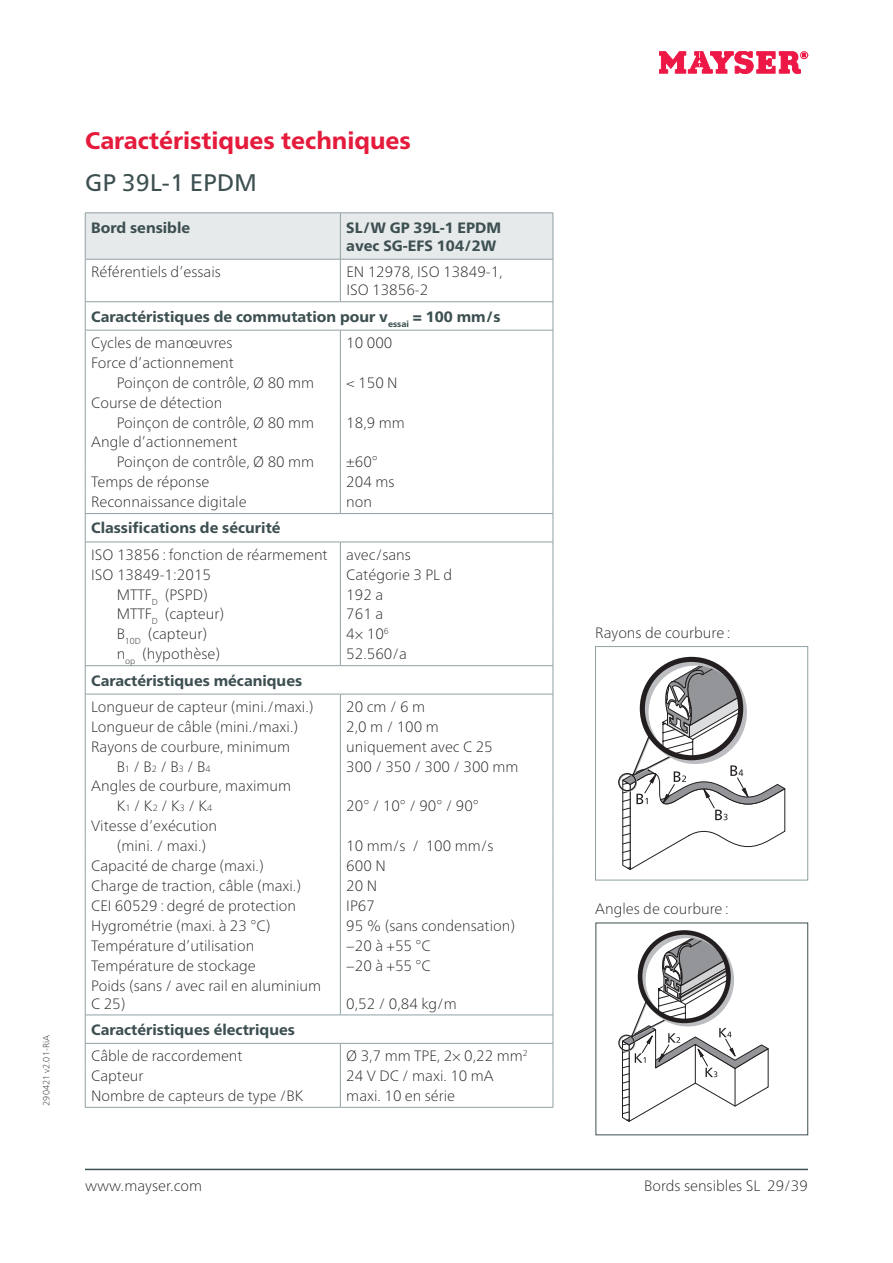
<style>
.page{position:relative;width:893px;height:1263px;background:#fff}
.page>*{position:absolute;margin:0;border:0;box-sizing:border-box;transform-origin:0 0}
.t1{font:800 24px "Frutiger Neue LTW1 G";color:#e51b3c}
.t2{font:24px "Frutiger Neue LTW1 G";color:#3d4f51}
.t3{font:100 15px/20px "Frutiger Neue LTW1 G";color:#231f20}
.t4{font:800 15px/18px "Frutiger Neue LTW1 G";color:#3d4f51}
.t5{font:100 9px "Frutiger Neue LTW1 G";color:#231f20}
.s1{font-weight:100;color:#231f20}
.s2{font-size:9px}
</style>
<div class="page">
<hr style="left:85px;top:1169px;width:723px;height:1px;background:#3d4f51">
<svg style="left:659px;top:51px;width:150px;height:23px"></svg>
<svg style="left:622px;top:663px;width:163px;height:207px"></svg>
<div style="left:619px;top:774px;width:18px;height:18px;border:1px solid #bcbdc0;border-radius:50%"></div>
<div style="left:618px;top:773px;width:18px;height:18px;border:1px solid #231f20;border-radius:50%"></div>
<div style="left:643px;top:660px;width:104px;height:104px;border:5px solid #bcbdc0;border-radius:50%"></div>
<div style="left:640px;top:657px;width:103px;height:103px;border:5px solid #231f20;border-radius:50%"></div>
<div style="left:595px;top:646px;width:213px;height:234px;border:1px solid #90a0a3"></div>
<svg style="left:622px;top:935px;width:146px;height:187px"></svg>
<div style="left:619px;top:1035px;width:16px;height:17px;border:1px solid #bcbdc0;border-radius:50%"></div>
<div style="left:618px;top:1034px;width:17px;height:17px;border:1px solid #231f20;border-radius:50%"></div>
<div style="left:641px;top:933px;width:93px;height:93px;border:5px solid #bcbdc0;border-radius:50%"></div>
<div style="left:638px;top:930px;width:93px;height:93px;border:5px solid #231f20;border-radius:50%"></div>
<div style="left:86px;top:214px;width:467px;height:45px;background:#e6eaeb"></div>
<hr style="left:85px;top:213px;width:255px;height:1px;background:#90a0a3">
<hr style="left:85px;top:213px;width:1px;height:46px;background:#90a0a3">
<hr style="left:340px;top:213px;width:213px;height:1px;background:#90a0a3">
<hr style="left:340px;top:213px;width:1px;height:46px;background:#90a0a3">
<hr style="left:553px;top:213px;width:1px;height:46px;background:#90a0a3">
<hr style="left:85px;top:259px;width:255px;height:1px;background:#90a0a3">
<hr style="left:85px;top:259px;width:1px;height:43px;background:#90a0a3">
<hr style="left:340px;top:259px;width:213px;height:1px;background:#90a0a3">
<hr style="left:340px;top:259px;width:1px;height:43px;background:#90a0a3">
<hr style="left:553px;top:259px;width:1px;height:43px;background:#90a0a3">
<hr style="left:85px;top:301px;width:255px;height:1px;background:#90a0a3">
<hr style="left:340px;top:301px;width:213px;height:1px;background:#90a0a3">
<hr style="left:85px;top:330px;width:255px;height:1px;background:#90a0a3">
<hr style="left:340px;top:330px;width:213px;height:1px;background:#90a0a3">
<hr style="left:85px;top:513px;width:255px;height:1px;background:#90a0a3">
<hr style="left:340px;top:513px;width:213px;height:1px;background:#90a0a3">
<hr style="left:85px;top:542px;width:255px;height:1px;background:#90a0a3">
<hr style="left:340px;top:542px;width:213px;height:1px;background:#90a0a3">
<svg style="left:340px;top:542px;width:1px;height:123px"></svg>
<hr style="left:85px;top:665px;width:255px;height:1px;background:#90a0a3">
<hr style="left:340px;top:665px;width:213px;height:1px;background:#90a0a3">
<hr style="left:85px;top:694px;width:255px;height:1px;background:#90a0a3">
<hr style="left:340px;top:694px;width:213px;height:1px;background:#90a0a3">
<svg style="left:85px;top:302px;width:1px;height:673px"></svg>
<svg style="left:340px;top:694px;width:1px;height:281px"></svg>
<svg style="left:553px;top:302px;width:1px;height:673px"></svg>
<hr style="left:85px;top:975px;width:1px;height:40px;background:#90a0a3">
<hr style="left:340px;top:975px;width:1px;height:40px;background:#90a0a3">
<hr style="left:553px;top:975px;width:1px;height:40px;background:#90a0a3">
<hr style="left:85px;top:1015px;width:255px;height:1px;background:#90a0a3">
<hr style="left:340px;top:1015px;width:213px;height:1px;background:#90a0a3">
<hr style="left:85px;top:1043px;width:255px;height:1px;background:#90a0a3">
<hr style="left:340px;top:1043px;width:213px;height:1px;background:#90a0a3">
<svg style="left:85px;top:1015px;width:1px;height:92px"></svg>
<svg style="left:340px;top:1043px;width:1px;height:64px"></svg>
<svg style="left:553px;top:1015px;width:1px;height:92px"></svg>
<hr style="left:85px;top:1107px;width:255px;height:1px;background:#90a0a3">
<hr style="left:340px;top:1107px;width:213px;height:1px;background:#90a0a3">
<svg style="left:340px;top:330px;width:1px;height:183px"></svg>
<p class="t5" style="left:40px;top:1106px;width:72px;rotate:-90deg">290421 v2.01-RiA</p>
<h1 class="t1" style="left:85px;top:123px;width:327px">Caractéristiques techniques</h1>
<h1 class="t2" style="left:85px;top:165px;width:174px">GP 39L-1 EPDM</h1>
<p class="t4" style="left:91px;top:217px;width:101px">Bord sensible</p>
<p class="t4" style="left:346px;top:217px;width:156px">SL/W GP 39L-1 EPDM avec SG-EFS 104/2W</p>
<p class="t3" style="left:91px;top:260px;width:131px">Référentiels d’essais</p>
<p class="t3" style="left:346px;top:261px;width:158px;line-height:18px">EN 12978, ISO 13849-1,<br>ISO 13856-2</p>
<p class="t4" style="left:91px;top:302px;width:411px;line-height:26.2px">Caractéristiques de commutation pour v<sub>essai</sub> = 100 mm/s<br><span class="s1">Cycles de manœuvres</span></p>
<p class="t3" style="left:346px;top:332px;width:48px">10 000</p>
<p class="t3" style="left:117px;top:352px;width:199px;text-indent:-26px">Force d’actionnement<br>Poinçon de contrôle, Ø 80 mm</p>
<p class="t3" style="left:117px;top:391px;width:199px;text-indent:-26px">Course de détection<br>Poinçon de contrôle, Ø 80 mm</p>
<p class="t3" style="left:117px;top:431px;width:199px;text-indent:-26px">Angle d’actionnement<br>Poinçon de contrôle, Ø 80 mm</p>
<p class="t3" style="left:346px;top:371px;width:53px">&lt; 150 N</p>
<p class="t3" style="left:346px;top:411px;width:60px">18,9 mm</p>
<p class="t3" style="left:346px;top:451px;width:33px">±60°</p>
<p class="t3" style="left:91px;top:471px;width:120px">Temps de réponse</p>
<p class="t3" style="left:346px;top:471px;width:50px">204 ms</p>
<p class="t3" style="left:91px;top:491px;width:157px">Reconnaissance digitale</p>
<p class="t3" style="left:346px;top:491px;width:27px">non</p>
<p class="t4" style="left:91px;top:518px;width:191px">Classifications de sécurité</p>
<p class="t3" style="left:91px;top:543px;width:321px">ISO 13856 : fonction de réarmement avec/sans<br>ISO 13849-1:2015</p>
<p class="t3" style="left:346px;top:563px;width:107px">Catégorie 3 PL d</p>
<p class="t3" style="left:117px;top:583px;width:93px">MTTF<sub>D</sub> (PSPD)</p>
<p class="t3" style="left:346px;top:583px;width:38px">192 a</p>
<p class="t3" style="left:117px;top:603px;width:109px">MTTF<sub>D</sub> (capteur)</p>
<p class="t3" style="left:346px;top:603px;width:38px">761 a</p>
<p class="t3" style="left:117px;top:623px;width:92px">B<sub>10D</sub> (capteur)</p>
<p class="t3" style="left:346px;top:623px;width:44px">4× 10<sup>6</sup></p>
<p class="t3" style="left:117px;top:643px;width:105px">n<sub>op</sub> (hypothèse)</p>
<p class="t3" style="left:346px;top:643px;width:62px">52.560/a</p>
<p class="t4" style="left:91px;top:670px;width:212px">Caractéristiques mécaniques</p>
<p class="t3" style="left:91px;top:696px;width:224px">Longueur de capteur (mini./maxi.)</p>
<p class="t3" style="left:346px;top:696px;width:80px">20 cm / 6 m</p>
<p class="t3" style="left:91px;top:715px;width:208px">Longueur de câble (mini./maxi.)</p>
<p class="t3" style="left:346px;top:715px;width:94px">2,0 m / 100 m</p>
<p class="t3" style="left:91px;top:735px;width:200px">Rayons de courbure, minimum</p>
<p class="t3" style="left:346px;top:735px;width:148px">uniquement avec C 25</p>
<p class="t3" style="left:117px;top:755px;width:95px">B<span class="s2">1</span> / B<span class="s2">2</span> / B<span class="s2">3</span> / B<span class="s2">4</span></p>
<p class="t3" style="left:346px;top:755px;width:174px">300 / 350 / 300 / 300 mm</p>
<p class="t3" style="left:117px;top:775px;width:176px;text-indent:-26px">Angles de courbure, maximum<br>K<span class="s2">1</span> / K<span class="s2">2</span> / K<span class="s2">3</span> / K<span class="s2">4</span></p>
<p class="t3" style="left:346px;top:795px;width:134px">20° / 10° / 90° / 90°</p>
<p class="t3" style="left:117px;top:815px;width:102px;text-indent:-26px">Vitesse d‘exécution (mini. / maxi.)</p>
<p class="t3" style="left:346px;top:835px;width:149px">10 mm/s / 100 mm/s</p>
<p class="t3" style="left:91px;top:855px;width:174px">Capacité de charge (maxi.)</p>
<p class="t3" style="left:346px;top:855px;width:41px">600 N</p>
<p class="t3" style="left:91px;top:875px;width:211px">Charge de traction, câble (maxi.)</p>
<p class="t3" style="left:346px;top:875px;width:32px">20 N</p>
<p class="t3" style="left:91px;top:895px;width:206px">CEI 60529 : degré de protection</p>
<p class="t3" style="left:346px;top:895px;width:30px">IP67</p>
<p class="t3" style="left:91px;top:915px;width:181px">Hygrométrie (maxi. à 23 °C)</p>
<p class="t3" style="left:346px;top:915px;width:170px">95 % (sans condensation)</p>
<p class="t3" style="left:91px;top:934px;width:165px">Température d’utilisation</p>
<p class="t3" style="left:346px;top:934px;width:86px">−20 à +55 °C</p>
<p class="t3" style="left:91px;top:954px;width:166px">Température de stockage</p>
<p class="t3" style="left:346px;top:954px;width:86px">−20 à +55 °C</p>
<p class="t3" style="left:91px;top:975px;width:232px;line-height:18px">Poids (sans / avec rail en aluminium<br>C 25)</p>
<p class="t3" style="left:346px;top:992px;width:112px">0,52 / 0,84 kg/m</p>
<p class="t4" style="left:91px;top:1019px;width:205px">Caractéristiques électriques</p>
<p class="t3" style="left:91px;top:1045px;width:153px">Câble de raccordement</p>
<p class="t3" style="left:346px;top:1045px;width:183px">Ø 3,7 mm TPE, 2× 0,22 mm<sup>2</sup></p>
<p class="t3" style="left:91px;top:1065px;width:54px">Capteur</p>
<p class="t3" style="left:346px;top:1065px;width:149px">24 V DC / maxi. 10 mA</p>
<p class="t3" style="left:91px;top:1085px;width:214px">Nombre de capteurs de type /BK</p>
<p class="t3" style="left:346px;top:1085px;width:110px">maxi. 10 en série</p>
<p class="t3" style="left:595px;top:622px;width:137px">Rayons de courbure :</p>
<p class="t3" style="left:595px;top:898px;width:135px">Angles de courbure :</p>
<p class="t3" style="left:85px;top:1174px;width:119px">www.mayser.com</p>
<p class="t3" style="left:644px;top:1174px;width:165px">Bords sensibles SL 29/39</p>
</div>
